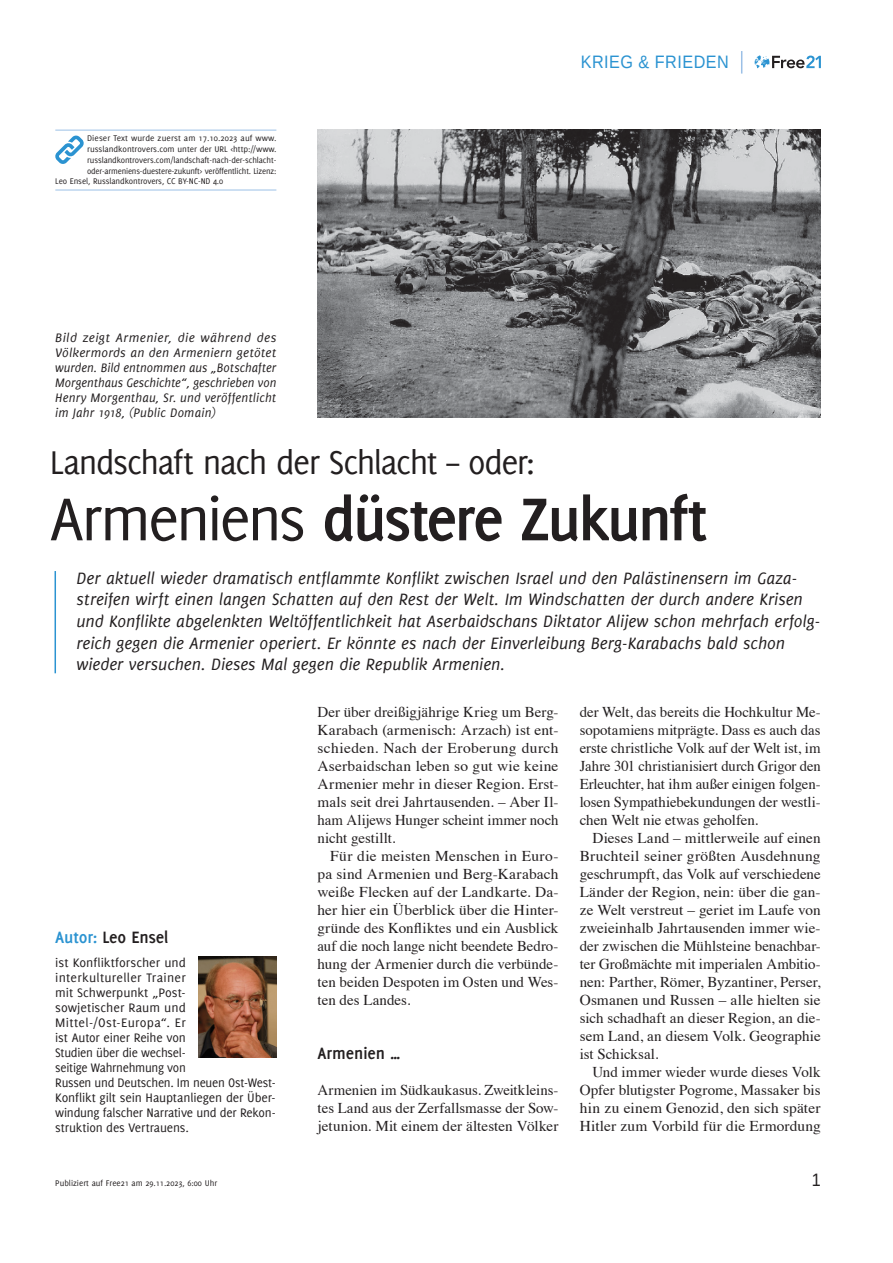
<style>
.page{position:relative;width:893px;height:1263px;background:#fff}
.page>*{position:absolute;margin:0;border:0;box-sizing:border-box;transform-origin:0 0}
.t1{font:700 66px "Delicious";letter-spacing:-.045em;color:#231f20}
.t2{font:36px "Delicious";letter-spacing:-.04em;color:#231f20}
.t3{font:italic 18px/21.6px "Delicious";color:#231f20}
.t4{font:700 18px "Delicious";letter-spacing:-.01em;color:#231f20}
.t5{font:18px "Liberation Sans";letter-spacing:.03em;color:#2b93d1;scale:.9 1}
.t6{font:18px "Liberation Sans";color:#231f20;scale:.9 1}
.t7{font:15px/18px "Times";color:#231f20;text-align:justify}
.t8{font:13.5px/15px "Delicious";letter-spacing:-.01em;color:#231f20}
.t9{font:italic 13.5px/15px "Delicious";letter-spacing:.015em;color:#231f20;text-align:justify}
.t10{font:9px "Delicious";letter-spacing:-.01em;color:#231f20}
.t11{font:9px "Delicious";letter-spacing:.01em;color:#231f20}
.s1{font-weight:400}
.s2{color:#2b93d1}
</style>
<div class="page">
<svg style="left:755px;top:55px;width:66px;height:13px"></svg>
<svg style="left:741px;top:51px;width:1px;height:23px"></svg>
<hr style="left:55px;top:571px;width:1px;height:102px;background:#2b93d1">
<img style="left:317px;top:130px;width:504px;height:287px">
<hr style="left:55px;top:130px;width:221px;height:1px;background:#9bc0e6">
<hr style="left:55px;top:190px;width:221px;height:1px;background:#9bc0e6">
<svg style="left:55px;top:135px;width:29px;height:29px"></svg>
<img style="left:199px;top:956px;width:77px;height:101px">
<p class="t11" style="left:87px;top:133px;width:191px">Dieser Text wurde zuerst am 17.10.2023 auf www.</p>
<p class="t10" style="left:87px;top:144px;width:191px">russlandkontrovers.com unter der URL &lt;http://www.</p>
<p class="t10" style="left:87px;top:155px;width:191px">russlandkontrovers.com/landschaft-nach-der-schlacht-</p>
<p class="t10" style="left:87px;top:165px;width:191px">oder-armeniens-duestere-zukunft&gt; veröffentlicht. Lizenz:</p>
<p class="t10" style="left:55px;top:176px;width:169px">Leo Ensel, Russlandkontrovers, CC BY-NC-ND 4.0</p>
<p class="t9" style="left:55px;top:330px;width:223px">Bild zeigt Armenier, die während des Völkermords an den Armeniern getötet wurden. Bild entnommen aus „Botschafter Morgenthaus Geschichte“, geschrieben von Henry Morgenthau, Sr. und veröffentlicht im Jahr 1918, (Public Domain)</p>
<p class="t5" style="left:581px;top:51px;width:166px">KRIEG &amp; FRIEDEN</p>
<h2 class="t2" style="left:50px;top:442px;width:487px">Landschaft nach der Schlacht – oder:</h2>
<h1 class="t1" style="left:50px;top:481px;width:659px"><span class="s1">Armeniens</span> düstere Zukunft</h1>
<p class="t3" style="left:77px;top:567px;width:745px">Der aktuell wieder dramatisch entflammte Konflikt zwischen Israel und den Palästinensern im Gaza&shy;streifen wirft einen langen Schatten auf den Rest der Welt. Im Windschatten der durch andere Krisen und Konflikte abgelenkten Weltöffentlichkeit hat Aserbaidschans Diktator Alijew schon mehrfach erfolg&shy;reich gegen die Armenier operiert. Er könnte es nach der Einverleibung Berg-Karabachs bald schon wieder versuchen. Dieses Mal gegen die Republik Armenien.</p>
<p class="t4" style="left:55px;top:927px;width:115px"><span class="s2">Autor:</span> Leo Ensel</p>
<p class="t8" style="left:55px;top:955px;width:222px">ist Konfliktforscher und<br>interkultureller Trainer<br>mit Schwerpunkt „Post-<br>sowjetischer Raum und<br>Mittel-/Ost-Europa“. Er<br>ist Autor einer Reihe von<br>Studien über die wechsel-<br>seitige Wahrnehmung von<br>Russen und Deutschen. Im neuen Ost-West-<br>Konflikt gilt sein Hauptanliegen der Über&shy;windung falscher Narrative und der Rekon&shy;struktion des Vertrauens.</p>
<p class="t7" style="left:317px;top:702px;width:242px">Der über dreißigjährige Krieg um Berg-Karabach (armenisch: Arzach) ist ent&shy;schieden. Nach der Eroberung durch Aserbaidschan leben so gut wie keine Armenier mehr in dieser Region. Erst&shy;mals seit drei Jahrtausenden. – Aber Il&shy;ham Alijews Hunger scheint immer noch nicht gestillt.</p>
<p class="t7" style="left:317px;top:846px;width:242px;text-indent:13px">Für die meisten Menschen in Euro&shy;pa sind Armenien und Berg-Karabach weiße Flecken auf der Landkarte. Da&shy;her hier ein Überblick über die Hinter&shy;gründe des Konfliktes und ein Ausblick auf die noch lange nicht beendete Bedro&shy;hung der Armenier durch die verbünde&shy;ten beiden Despoten im Osten und Wes&shy;ten des Landes.</p>
<p class="t4" style="left:317px;top:1043px;width:85px">Armenien …</p>
<p class="t7" style="left:317px;top:1080px;width:242px">Armenien im Südkaukasus. Zweitkleins&shy;tes Land aus der Zerfallsmasse der Sow&shy;jetunion. Mit einem der ältesten Völker</p>
<p class="t7" style="left:580px;top:702px;width:242px">der Welt, das bereits die Hochkultur Me&shy;sopotamiens mitprägte. Dass es auch das erste christliche Volk auf der Welt ist, im Jahre 301 christianisiert durch Grigor den Erleuchter, hat ihm außer einigen folgen&shy;losen Sympathiebekundungen der westli&shy;chen Welt nie etwas geholfen.</p>
<p class="t7" style="left:580px;top:828px;width:242px;text-indent:13px">Dieses Land – mittlerweile auf einen Bruchteil seiner größten Ausdehnung geschrumpft, das Volk auf verschiedene Länder der Region, nein: über die gan&shy;ze Welt verstreut – geriet im Laufe von zweieinhalb Jahrtausenden immer wie&shy;der zwischen die Mühlsteine benachbar&shy;ter Großmächte mit imperialen Ambitio&shy;nen: Parther, Römer, Byzantiner, Perser, Osmanen und Russen – alle hielten sie sich schadhaft an dieser Region, an die&shy;sem Land, an diesem Volk. Geographie ist Schicksal.</p>
<p class="t7" style="left:580px;top:1062px;width:242px;text-indent:13px">Und immer wieder wurde dieses Volk Opfer blutigster Pogrome, Massaker bis hin zu einem Genozid, den sich später Hitler zum Vorbild für die Ermordung</p>
<p class="t10" style="left:55px;top:1177px;width:163px">Publiziert auf Free21 am 29.11.2023, 6:00 Uhr</p>
<p class="t6" style="left:812px;top:1168px;width:12px">1</p>
</div>
